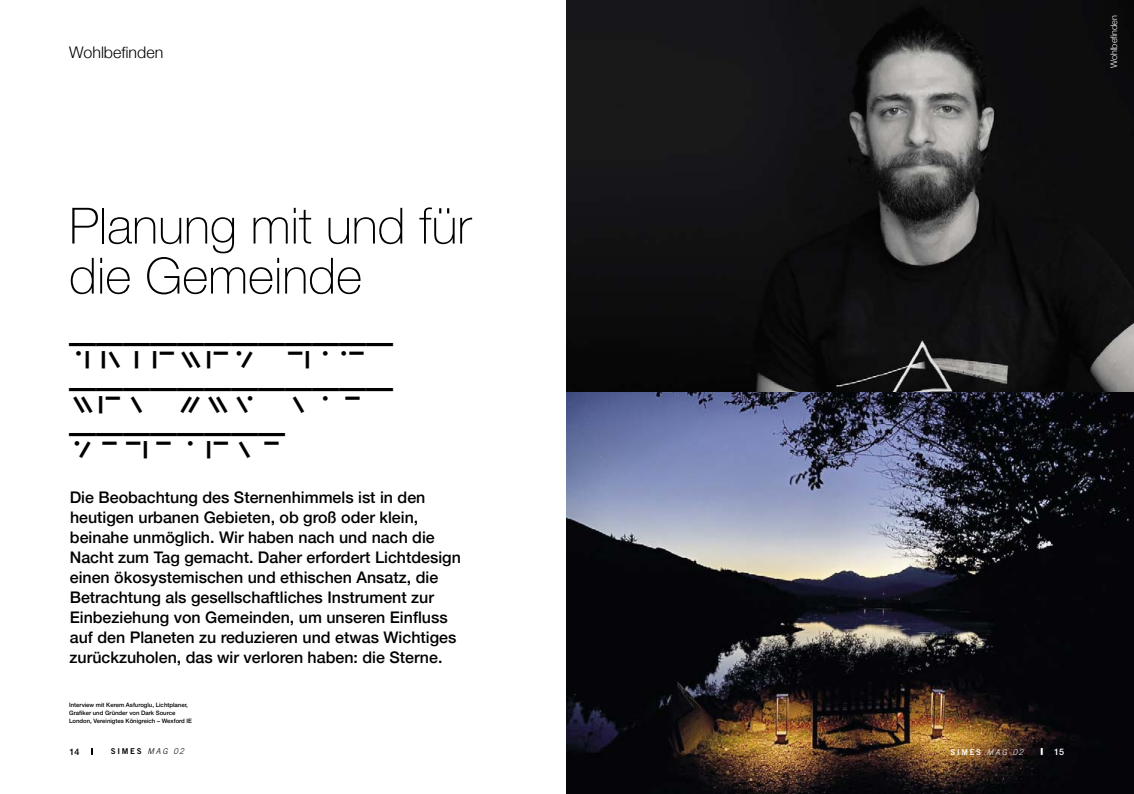
<style>
.page{position:relative;width:1134px;height:794px;background:#fff}
.page>*{position:absolute;margin:0;border:0;box-sizing:border-box;transform-origin:0 0}
.t1{font:100 50px/50px "Helvetica Neue LT Pro";color:#000}
.t2{font:45px/45px "IP Code SIMES";color:#000;text-align:justify}
.t3{font:500 16px/20px "Helvetica Neue";color:#000}
.t4{font:300 16px "Helvetica Neue";color:#000}
.t5{font:300 9px "Helvetica Neue";color:#fff}
.t6{font:500 9px "Helvetica Neue LT Pro";color:#000}
.t7{font:500 9px "Helvetica Neue LT Pro";color:#fff}
.t8{font:8px "Trade Gothic LT Std Bd 2";letter-spacing:.21em;color:#000}
.t9{font:8px "Trade Gothic LT Std Bd 2";letter-spacing:.21em;color:#fff}
.t10{font:500 6px/8px "Helvetica Neue";color:#000}
.s1{font-family:"Trade Gothic LT Std";font-weight:300;font-style:italic}
</style>
<div class="page">
<img style="left:567px;top:0;width:567px;height:794px">
<svg style="left:1041px;top:748px;width:2px;height:7px"></svg>
<svg style="left:91px;top:748px;width:2px;height:7px"></svg>
<p class="t4" style="left:69px;top:39px;width:95px">Wohlbefinden</p>
<p class="t5" style="left:1107px;top:68px;width:54px;rotate:-90deg">Wohlbefinden</p>
<h1 class="t1" style="left:69px;top:201px;width:404px">Planung mit und für die Gemeinde</h1>
<h2 class="t2" style="left:69px;top:340px;width:298px">Planung mit und für die Gemeinde</h2>
<p class="t3" style="left:70px;top:486px;width:393px">Die Beobachtung des Sternenhimmels ist in den heutigen urbanen Gebieten, ob groß oder klein, beinahe unmöglich. Wir haben nach und nach die Nacht zum Tag gemacht. Daher erfordert Lichtdesign einen ökosystemischen und ethischen Ansatz, die Betrachtung als gesellschaftliches Instrument zur Einbeziehung von Gemeinden, um unseren Einfluss auf den Planeten zu reduzieren und etwas Wichtiges zurückzuholen, das wir verloren haben: die Sterne.</p>
<p class="t10" style="left:69px;top:700px;width:124px">Interview mit Kerem Asfuroglu, Lichtplaner,<br>Grafiker und Gründer von Dark Source<br>London, Vereinigtes Königreich – Wexford IE</p>
<p class="t6" style="left:69px;top:746px;width:12px">14</p>
<p class="t8" style="left:111px;top:746px;width:74px">SIMES <span class="s1">MAG 02</span></p>
<p class="t9" style="left:950px;top:747px;width:74px">SIMES <span class="s1">MAG 02</span></p>
<p class="t7" style="left:1054px;top:746px;width:12px">15</p>
</div>
